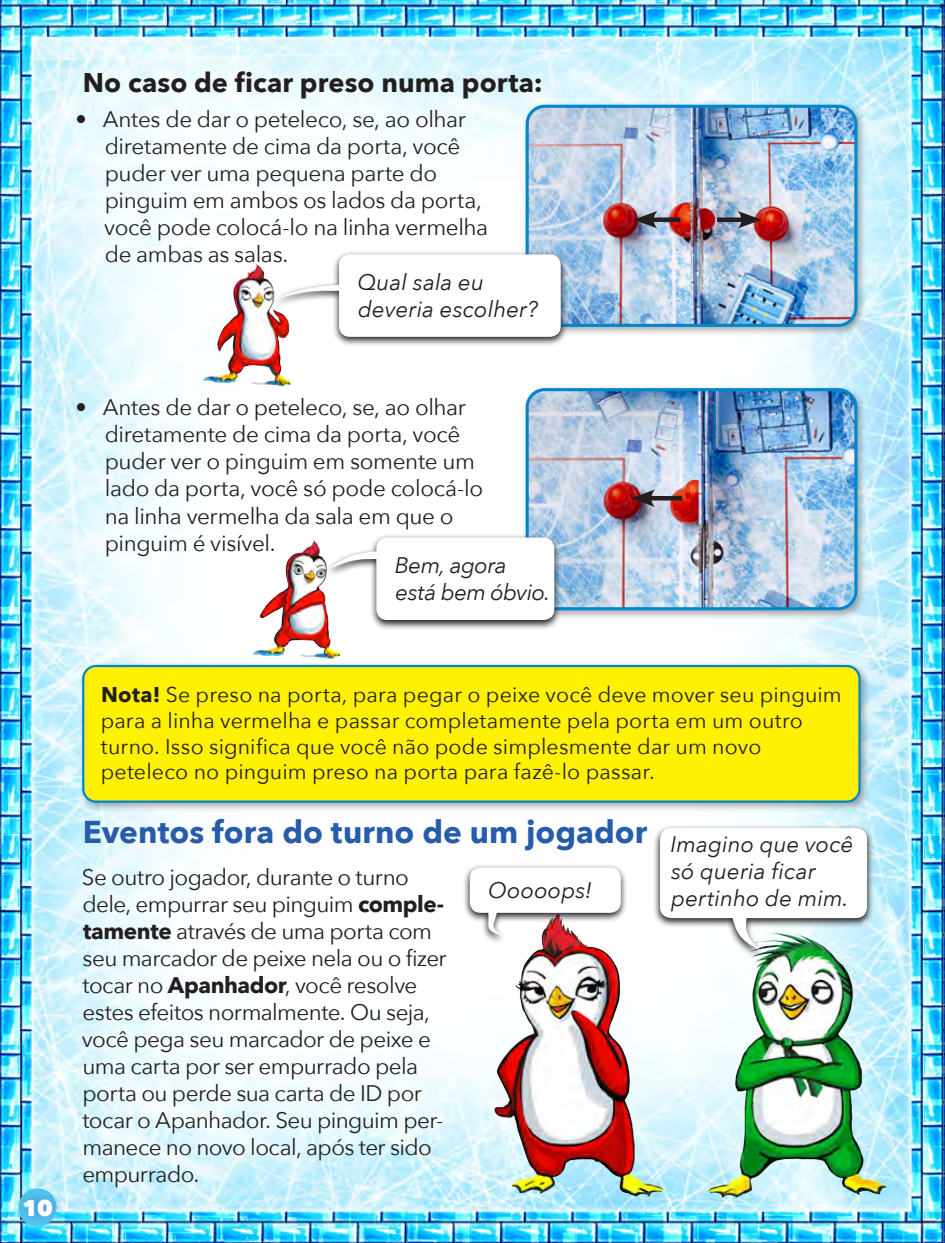
<style>
.page{position:relative;width:945px;height:1243px;background:#fff}
.page>*{position:absolute;margin:0;border:0;box-sizing:border-box;transform-origin:0 0}
.t1{font:700 31.5px "Avenir Next";color:#275caa}
.t2{font:700 27px "Avenir Next";letter-spacing:.005em;color:#231f20}
.t3{font:22.5px/27px "Avenir Next";letter-spacing:-.02em;color:#231f20}
.t4{font:italic 22.5px/27px "Avenir Next";color:#231f20}
.t5{font:italic 22.5px/27px "Avenir Next";letter-spacing:-.025em;color:#231f20}
.t6{font:800 22.5px "Avenir Next";color:#fff}
.t7{font:21.38px/25.7px "Avenir Next";letter-spacing:.005em;color:#231f20}
.s1{font-weight:700}
</style>
<div class="page">
<img style="left:0;top:0;width:945px;height:1242px">
<img style="left:233px;top:537px;width:134px;height:124px">
<img style="left:184px;top:263px;width:134px;height:142px">
<img style="left:476px;top:914px;width:206px;height:315px">
<img style="left:697px;top:914px;width:226px;height:315px">
<div style="left:522px;top:101px;width:345px;height:236px;background:#231f20;opacity:.37"></div>
<img style="left:527px;top:106px;width:328px;height:219px">
<div style="left:525px;top:105px;width:332px;height:222px;border:3px solid #0086cc;border-radius:18px"></div>
<div style="left:717px;top:217px;width:29px;height:5px;background:#231f20"></div>
<svg style="left:737px;top:211px;width:24px;height:17px"></svg>
<div style="left:649px;top:217px;width:31px;height:5px;background:#231f20"></div>
<svg style="left:633px;top:211px;width:24px;height:17px"></svg>
<div style="left:522px;top:384px;width:345px;height:236px;background:#231f20;opacity:.37"></div>
<img style="left:527px;top:389px;width:328px;height:219px">
<div style="left:525px;top:388px;width:332px;height:222px;border:3px solid #0086cc;border-radius:18px"></div>
<hr style="left:646px;top:496px;width:36px;height:4px;background:#231f20">
<svg style="left:631px;top:489px;width:24px;height:18px"></svg>
<svg style="left:325px;top:533px;width:236px;height:97px"></svg>
<svg style="left:330px;top:537px;width:224px;height:83px"></svg>
<svg style="left:273px;top:250px;width:294px;height:97px"></svg>
<svg style="left:279px;top:254px;width:281px;height:83px"></svg>
<svg style="left:463px;top:863px;width:165px;height:81px"></svg>
<svg style="left:470px;top:867px;width:151px;height:68px"></svg>
<img style="left:653px;top:824px;width:221px;height:135px">
<svg style="left:660px;top:828px;width:207px;height:122px"></svg>
<div style="left:12px;top:1185px;width:53px;height:42px;background:#253f8e;opacity:.5"></div>
<div style="left:78px;top:661px;width:792px;height:151px;background:#231f20;opacity:.37"></div>
<div style="left:83px;top:666px;width:776px;height:135px;background:#fff101;border-radius:13px"></div>
<div style="left:82px;top:664px;width:778px;height:138px;border:2px solid #0086cc;border-radius:13px"></div>
<p class="t2" style="left:83px;top:59px;width:461px">No caso de ficar preso numa porta:</p>
<p class="t3" style="left:104px;top:105px;width:385px;text-indent:-29px">• Antes de dar o peteleco, se, ao olhar diretamente de cima da porta, você puder ver uma pequena parte do pinguim em ambos os lados da porta, você pode colocá-lo na linha vermelha de ambas as salas.</p>
<p class="t4" style="left:357px;top:267px;width:182px">Qual sala eu deveria escolher?</p>
<p class="t3" style="left:105px;top:393px;width:380px;text-indent:-29px">• Antes de dar o peteleco, se, ao olhar diretamente de cima da porta, você puder ver o pinguim em somente um lado da porta, você só pode colocá-lo na linha vermelha da sala em que o pinguim é visível.</p>
<p class="t5" style="left:395px;top:550px;width:157px">Bem, agora está bem óbvio.</p>
<p class="t6" style="left:22px;top:1193px;width:32px">10</p>
<p class="t7" style="left:101px;top:681px;width:742px"><span class="s1">Nota!</span> Se preso na porta, para pegar o peixe você deve mover seu pinguim para a linha vermelha e passar completamente pela porta em um outro turno. Isso significa que você não pode simplesmente dar um novo peteleco no pinguim preso na porta para fazê-lo passar.</p>
<h1 class="t1" style="left:83px;top:804px;width:566px">Eventos fora do turno de um jogador</h1>
<p class="t3" style="left:82px;top:862px;width:366px">Se outro jogador, durante o turno dele, empurrar seu pinguim <span class="s1">comple&shy;tamente</span> através de uma porta com seu marcador de peixe nela ou o fizer tocar no <span class="s1">Apanhador</span>, você resolve estes efeitos normalmente. Ou seja, você pega seu marcador de peixe e uma carta por ser empurrado pela porta ou perde sua carta de ID por tocar o Apanhador. Seu pinguim per&shy;manece no novo local, após ter sido empurrado.</p>
<p class="t4" style="left:488px;top:875px;width:105px">Ooooops!</p>
<p class="t4" style="left:670px;top:829px;width:185px">Imagino que você só queria ficar pertinho de mim.</p>
</div>
